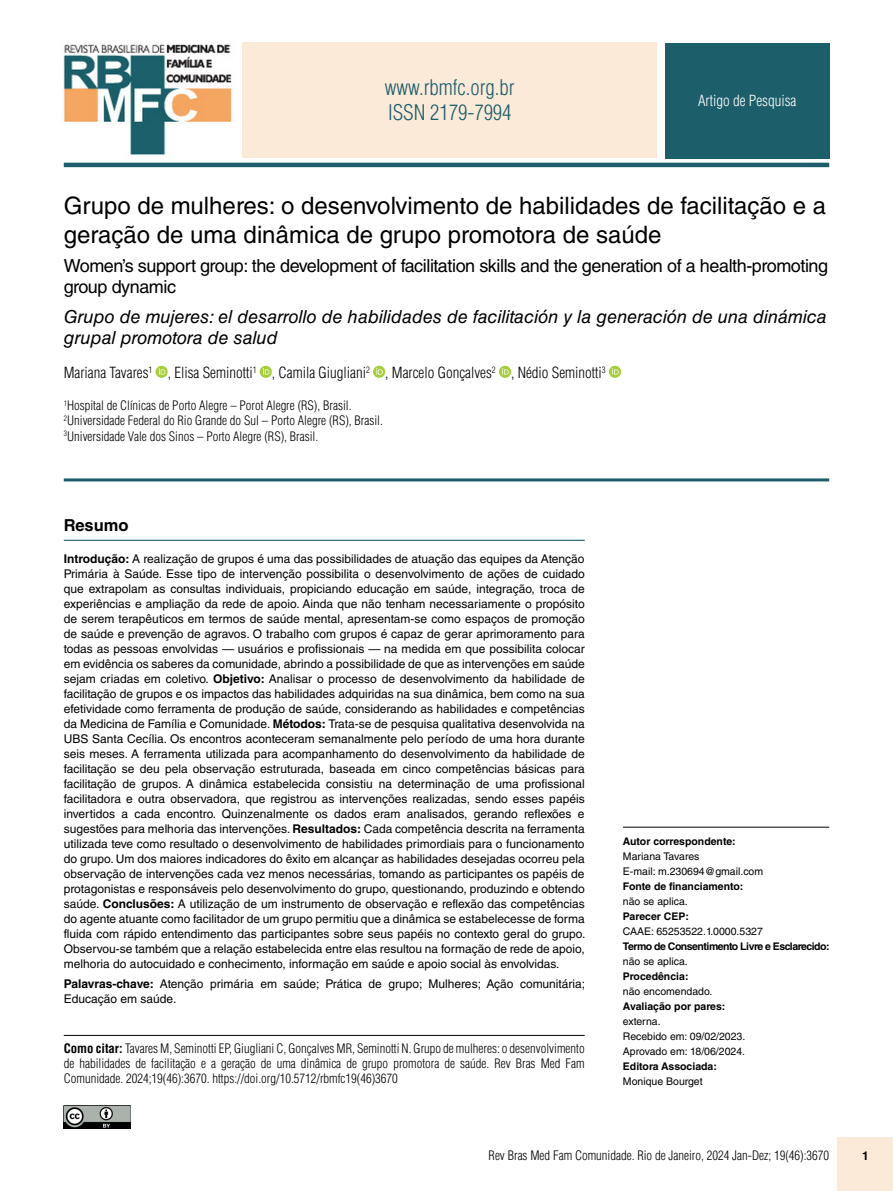
<style>
.page{position:relative;width:893px;height:1191px;background:#fff}
.page>*{position:absolute;margin:0;border:0;box-sizing:border-box;transform-origin:0 0}
.t1{font:24px/28.8px "Helvetica LT Std";color:#000}
.t2{font:300 condensed 21px/25.2px "Helvetica LT Std";color:#1c5e69}
.t3{font:italic 18px/21px "Helvetica LT Std";color:#000}
.t4{font:18px/21px "Helvetica LT Std";letter-spacing:-.025em;color:#000}
.t5{font:700 16.5px "Helvetica LT Std";color:#000}
.t6{font:300 condensed 15px "Helvetica LT Std";color:#000}
.t7{font:300 condensed 15px "Helvetica LT Std";color:#fff}
.t8{font:300 condensed 12.75px/15.3px "Helvetica LT Std";color:#000}
.t9{font:12px/15px "Helvetica LT Std";color:#000;text-align:justify}
.t10{font:700 12px "Helvetica LT Std";color:#000}
.t11{font:10.5px/15px "Helvetica LT Std";color:#000}
.t12{font:700 10.5px "Helvetica LT Std";color:#000}
.t13{font:700 10.5px "Helvetica LT Std";letter-spacing:-.045em;color:#000}
.s1{font-weight:700}
</style>
<div class="page">
<div style="left:838px;top:1137px;width:55px;height:54px;background:#fcead8"></div>
<img style="left:64px;top:1105px;width:67px;height:23px">
<hr style="left:623px;top:826px;width:206px;height:1px;background:#000">
<hr style="left:64px;top:540px;width:521px;height:1px;background:#1c5e69">
<div style="left:665px;top:43px;width:164px;height:116px;background:#1c5e69"></div>
<hr style="left:64px;top:163px;width:765px;height:4px;background:#1c5e69">
<svg style="left:156px;top:366px;width:12px;height:12px"></svg>
<svg style="left:159px;top:368px;width:6px;height:6px"></svg>
<svg style="left:260px;top:366px;width:12px;height:12px"></svg>
<svg style="left:263px;top:368px;width:7px;height:6px"></svg>
<svg style="left:373px;top:366px;width:12px;height:12px"></svg>
<svg style="left:376px;top:368px;width:7px;height:6px"></svg>
<svg style="left:499px;top:366px;width:12px;height:12px"></svg>
<svg style="left:502px;top:368px;width:7px;height:6px"></svg>
<svg style="left:609px;top:366px;width:12px;height:12px"></svg>
<svg style="left:612px;top:368px;width:7px;height:6px"></svg>
<hr style="left:64px;top:1035px;width:521px;height:1px;background:#000">
<hr style="left:64px;top:478px;width:765px;height:3px;background:#1c5e69">
<img style="left:63px;top:44px;width:169px;height:111px">
<div style="left:242px;top:42px;width:415px;height:116px;background:#fcead8"></div>
<h2 class="t2" style="left:385px;top:75px;width:131px">www.rbmfc.org.br<br>ISSN 2179-7994</h2>
<p class="t7" style="left:698px;top:92px;width:100px">Artigo de Pesquisa</p>
<h1 class="t1" style="left:64px;top:191px;width:764px">Grupo de mulheres: o desenvolvimento de habilidades de facilitação e a geração de uma dinâmica de grupo promotora de saúde</h1>
<h3 class="t4" style="left:64px;top:255px;width:766px">Women’s support group: the development of facilitation skills and the generation of a health-promoting group dynamic</h3>
<h3 class="t3" style="left:64px;top:306px;width:765px">Grupo de mujeres: el desarrollo de habilidades de facilitación y la generación de una dinámica grupal promotora de salud</h3>
<p class="t6" style="left:64px;top:363px;width:543px">Mariana Tavares<sup>1</sup> , Elisa Seminotti<sup>1</sup> , Camila Giugliani<sup>2</sup> , Marcelo Gonçalves<sup>2</sup> , Nédio Seminotti<sup>3</sup></p>
<p class="t8" style="left:64px;top:397px;width:321px"><sup>1</sup>Hospital de Clínicas de Porto Alegre – Porot Alegre (RS), Brasil.<br><sup>2</sup>Universidade Federal do Rio Grande do Sul – Porto Alegre (RS), Brasil.<br><sup>3</sup>Universidade Vale dos Sinos – Porto Alegre (RS), Brasil.</p>
<h3 class="t5" style="left:64px;top:515px;width:66px">Resumo</h3>
<p class="t9" style="left:64px;top:551px;width:523px"><span class="s1">Introdução:</span> A realização de grupos é uma das possibilidades de atuação das equipes da Atenção Primária à Saúde. Esse tipo de intervenção possibilita o desenvolvimento de ações de cuidado que extrapolam as consultas individuais, propiciando educação em saúde, integração, troca de experiências e ampliação da rede de apoio. Ainda que não tenham necessariamente o propósito de serem terapêuticos em termos de saúde mental, apresentam-se como espaços de promoção de saúde e prevenção de agravos. O trabalho com grupos é capaz de gerar aprimoramento para todas as pessoas envolvidas — usuários e profissionais — na medida em que possibilita colocar em evidência os saberes da comunidade, abrindo a possibilidade de que as intervenções em saúde sejam criadas em coletivo. <span class="s1">Objetivo:</span> Analisar o processo de desenvolvimento da habilidade de facilitação de grupos e os impactos das habilidades adquiridas na sua dinâmica, bem como na sua efetividade como ferramenta de produção de saúde, considerando as habilidades e competências da Medicina de Família e Comunidade. <span class="s1">Métodos:</span> Trata-se de pesquisa qualitativa desenvolvida na UBS Santa Cecília. Os encontros aconteceram semanalmente pelo período de uma hora durante seis meses. A ferramenta utilizada para acompanhamento do desenvolvimento da habilidade de facilitação se deu pela observação estruturada, baseada em cinco competências básicas para facilitação de grupos. A dinâmica estabelecida consistiu na determinação de uma profissional facilitadora e outra observadora, que registrou as intervenções realizadas, sendo esses papéis invertidos a cada encontro. Quinzenalmente os dados eram analisados, gerando reflexões e sugestões para melhoria das intervenções. <span class="s1">Resultados:</span> Cada competência descrita na ferramenta utilizada teve como resultado o desenvolvimento de habilidades primordiais para o funcionamento do grupo. Um dos maiores indicadores do êxito em alcançar as habilidades desejadas ocorreu pela observação de intervenções cada vez menos necessárias, tomando as participantes os papéis de protagonistas e responsáveis pelo desenvolvimento do grupo, questionando, produzindo e obtendo saúde. <span class="s1">Conclusões:</span> A utilização de um instrumento de observação e reflexão das competências do agente atuante como facilitador de um grupo permitiu que a dinâmica se estabelecesse de forma fluida com rápido entendimento das participantes sobre seus papéis no contexto geral do grupo.<br>Observou-se também que a relação estabelecida entre elas resultou na formação de rede de apoio, melhoria do autocuidado e conhecimento, informação em saúde e apoio social às envolvidas.</p>
<p class="t9" style="left:64px;top:976px;width:523px"><span class="s1">Palavras-chave:</span> Atenção primária em saúde; Prática de grupo; Mulheres; Ação comunitária;<br>Educação em saúde.</p>
<p class="t8" style="left:64px;top:1040px;width:522px;text-align:justify"><span class="s1">Como citar:</span> Tavares M, Seminotti EP, Giugliani C, Gonçalves MR, Seminotti N. Grupo de mulheres: o desenvolvimento de habilidades de facilitação e a geração de uma dinâmica de grupo promotora de saúde. Rev Bras Med Fam Comunidade. 2024;19(46):3670. https://doi.org/10.5712/rbmfc19(46)3670</p>
<p class="t12" style="left:623px;top:834px;width:114px">Autor correspondente:</p>
<p class="t11" style="left:623px;top:848px;width:142px">Mariana Tavares<br>E-mail: m.230694@gmail.com</p>
<p class="t12" style="left:623px;top:879px;width:122px">Fonte de financiamento:</p>
<p class="t11" style="left:623px;top:893px;width:66px">não se aplica.</p>
<p class="t12" style="left:623px;top:909px;width:68px">Parecer CEP:</p>
<p class="t11" style="left:623px;top:923px;width:141px">CAAE: 65253522.1.0000.5327</p>
<p class="t13" style="left:623px;top:939px;width:208px">Termo de Consentimento Livre e Esclarecido:</p>
<p class="t11" style="left:623px;top:953px;width:66px">não se aplica.</p>
<p class="t12" style="left:623px;top:969px;width:67px">Procedência:</p>
<p class="t11" style="left:623px;top:983px;width:91px">não encomendado.</p>
<p class="t12" style="left:623px;top:999px;width:104px">Avaliação por pares:</p>
<p class="t11" style="left:623px;top:1013px;width:124px">externa.<br>Recebido em: 09/02/2023.<br>Aprovado em: 18/06/2024.</p>
<p class="t12" style="left:623px;top:1059px;width:95px">Editora Associada:</p>
<p class="t11" style="left:623px;top:1073px;width:81px">Monique Bourget</p>
<p class="t8" style="left:489px;top:1147px;width:342px">Rev Bras Med Fam Comunidade. Rio de Janeiro, 2024 Jan-Dez; 19(46):3670</p>
<p class="t10" style="left:862px;top:1148px;width:8px">1</p>
</div>
